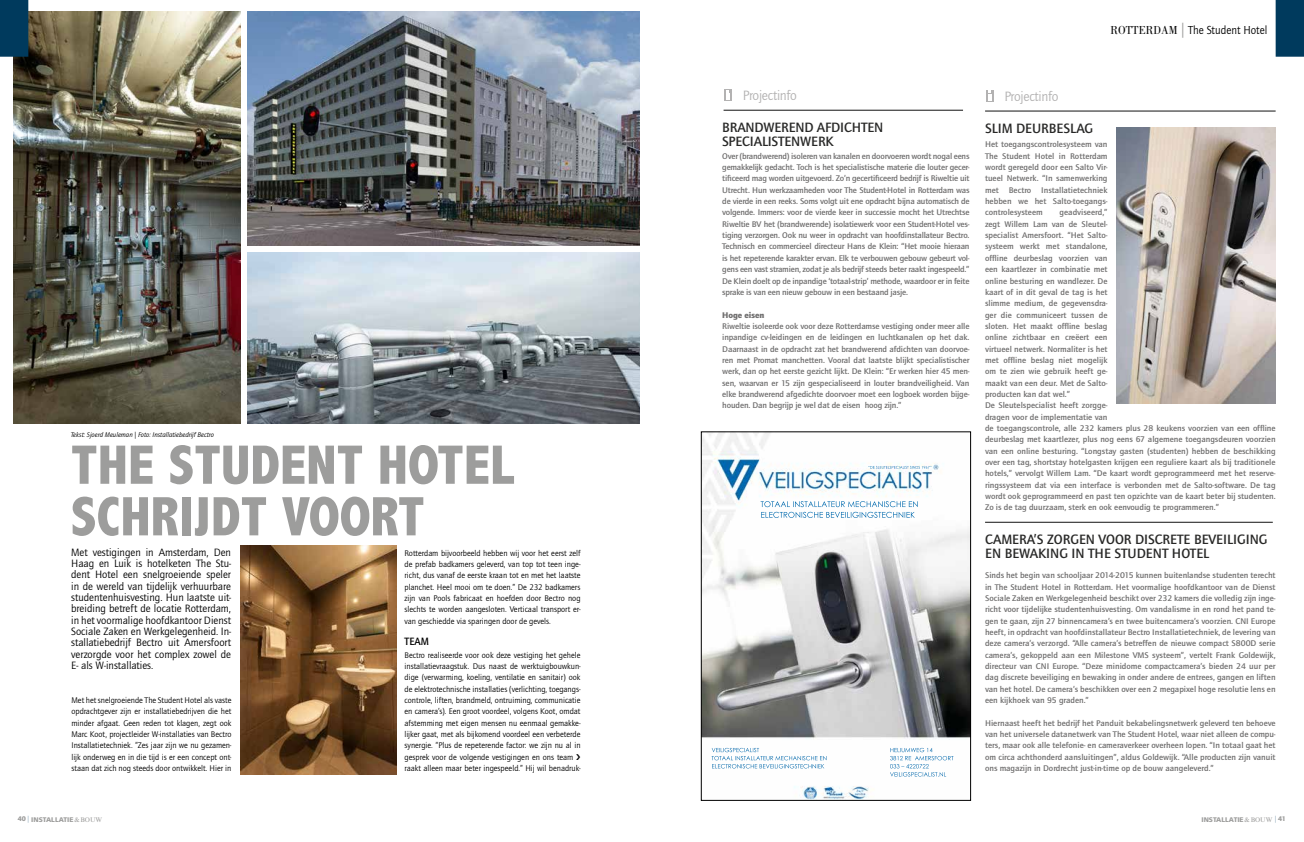
<style>
.page{position:relative;width:1304px;height:842px;background:#fff}
.page>*{position:absolute;margin:0;border:0;box-sizing:border-box;transform-origin:0 0}
.t1{font:800 condensed 56px/51.6px "Abadi";color:#9d9d9c}
.t2{font:500 14px/14px "Quay Sans ITC Std";color:#282827}
.t3{font:14px "Quay Sans ITC Std";letter-spacing:-.02em;color:#b3b2b2}
.t4{font:12px "Quay Sans ITC Std";color:#000;scale:.95 1}
.t5{font:11px/11.3px "Quay Sans ITC Std";color:#000;text-align:justify}
.t6{font:500 11px "Quay Sans ITC Std";color:#000;scale:.95 1}
.t7{font:500 8.5px/11.3px "Quay Sans ITC Std";color:#706f6f;text-align:justify;scale:1.05 1}
.t8{font:8.5px/11.3px "Quay Sans ITC Std";color:#000;text-align:justify}
.t9{font:900 8.5px "Quay Sans ITC Std";letter-spacing:-.01em;color:#706f6f;scale:1.05 1}
.t10{font:italic 7px "Quay Sans ITC Std";color:#000}
.t11{font:900 6.7px "Frutiger LT Std";color:#9d9d9c}
.s1{font-family:"Bodoni Std"}
.s2{font-size:15px;color:#9d9d9c}
.s3{font-family:"Quay Sans ITC Std";font-size:7px}
.s4{font-family:"Quay Sans ITC Std";font-weight:400;font-size:7px;color:#89a4b6}
.s5{font-family:"Times New Roman MT Std";font-weight:400}
</style>
<div class="page">
<div style="left:1276px;top:0;width:28px;height:57px;background:#003a5d"></div>
<img style="left:247px;top:11px;width:392px;height:234px">
<img style="left:13px;top:11px;width:227px;height:413px">
<div style="left:0;top:0;width:28px;height:57px;background:#003a5d"></div>
<svg style="left:986px;top:90px;width:7px;height:11px"></svg>
<svg style="left:988px;top:91px;width:3px;height:9px"></svg>
<hr style="left:985px;top:111px;width:291px;height:1px;background:#121212">
<img style="left:1116px;top:127px;width:159px;height:277px">
<img style="left:703px;top:434px;width:266px;height:365px">
<div style="left:701px;top:432px;width:270px;height:369px;border:1px solid #000"></div>
<svg style="left:724px;top:89px;width:8px;height:11px"></svg>
<svg style="left:727px;top:90px;width:3px;height:10px"></svg>
<hr style="left:724px;top:110px;width:239px;height:1px;background:#121212">
<img style="left:247px;top:252px;width:392px;height:171px">
<img style="left:240px;top:546px;width:156px;height:228px">
<hr style="left:985px;top:522px;width:288px;height:1px;background:#121212">
<p class="t10" style="left:71px;top:431px;width:145px">Tekst: Sjoerd Meuleman | Foto: Installatiebedrijf Bectro</p>
<h1 class="t1" style="left:71px;top:439px;width:444px">THE STUDENT HOTEL<br>SCHRIJDT VOORT</h1>
<p class="t5" style="left:71px;top:546px;width:161px">Met vestigingen in Amsterdam, Den Haag en Luik is hotelketen The Stu&shy;dent Hotel een snelgroeiende speler in de wereld van tijdelijk verhuurbare studentenhuisvesting. Hun laatste uit&shy;breiding betreft de locatie Rotterdam, in het voormalige hoofdkantoor Dienst Sociale Zaken en Werkgelegenheid. In&shy;stallatiebedrijf Bectro uit Amersfoort verzorgde voor het complex zowel de E- als W-installaties.</p>
<p class="t8" style="left:71px;top:695px;width:162px">Met het snelgroeiende The Student Hotel als vaste opdrachtgever zijn er installatiebedrijven die het minder afgaat. Geen reden tot klagen, zegt ook Marc Koot, projectleider W-installaties van Bectro Installatietechniek. “Zes jaar zijn we nu gezamen&shy;lijk onderweg en in die tijd is er een concept ont&shy;staan dat zich nog steeds door ontwikkelt. Hier in</p>
<p class="t8" style="left:405px;top:547px;width:178px">Rotterdam bijvoorbeeld hebben wij voor het eerst zelf de prefab badkamers geleverd, van top tot teen inge&shy;richt, dus vanaf de eerste kraan tot en met het laatste planchet. Heel mooi om te doen.” De 232 badkamers zijn van Pools fabricaat en hoefden door Bectro nog slechts te worden aangesloten. Verticaal transport er&shy;van geschiedde via sparingen door de gevels.</p>
<p class="t6" style="left:405px;top:635px;width:27px">TEAM</p>
<p class="t8" style="left:405px;top:649px;width:178px;text-align:left">Bectro realiseerde voor ook deze vestiging het gehele installatievraagstuk. Dus naast de werktuigbouwkun&shy;dige (verwarming, koeling, ventilatie en sanitair) ook de elektrotechnische installaties (verlichting, toegangs&shy;controle, liften, brandmeld, ontruiming, communicatie en camera’s). Een groot voordeel, volgens Koot, omdat afstemming met eigen mensen nu eenmaal gemakke&shy;lijker gaat, met als bijkomend voordeel een verbeterde synergie. “Plus de repeterende factor: we zijn nu al in gesprek voor de volgende vestigingen en ons team raakt alleen maar beter ingespeeld.” Hij wil benadruk-</p>
<h3 class="t4" style="left:1111px;top:23px;width:166px"><span class="s1">ROTTERDAM</span> <span class="s2">|</span> The Student Hotel</h3>
<h2 class="t3" style="left:743px;top:87px;width:56px">Projectinfo</h2>
<h2 class="t2" style="left:722px;top:120px;width:163px">BRANDWEREND AFDICHTEN<br>SPECIALISTENWERK</h2>
<p class="t7" style="left:722px;top:150px;width:237px">Over (brandwerend) isoleren van kanalen en doorvoeren wordt nogal eens gemakkelijk gedacht. Toch is het specialistische materie die louter gecer&shy;tificeerd mag worden uitgevoerd. Zo’n gecertificeerd bedrijf is Riweltie uit Utrecht. Hun werkzaamheden voor The Student-Hotel in Rotterdam was de vierde in een reeks. Soms volgt uit ene opdracht bijna automatisch de volgende. Immers: voor de vierde keer in successie mocht het Utrechtse Riweltie BV het (brandwerende) isolatiewerk voor een Student-Hotel ves&shy;tiging verzorgen. Ook nu weer in opdracht van hoofdinstallateur Bectro.<br>Technisch en commercieel directeur Hans de Klein: “Het mooie hieraan is het repeterende karakter ervan. Elk te verbouwen gebouw gebeurt vol&shy;gens een vast stramien, zodat je als bedrijf steeds beter raakt ingespeeld.” De Klein doelt op de inpandige ‘totaal-strip’ methode, waardoor er in feite sprake is van een nieuw gebouw in een bestaand jasje.</p>
<p class="t9" style="left:722px;top:309px;width:42px">Hoge eisen</p>
<p class="t7" style="left:722px;top:320px;width:237px">Riweltie isoleerde ook voor deze Rotterdamse vestiging onder meer alle inpandige cv-leidingen en de leidingen en luchtkanalen op het dak.<br>Daarnaast in de opdracht zat het brandwerend afdichten van doorvoe&shy;ren met Promat manchetten. Vooral dat laatste blijkt specialistischer werk, dan op het eerste gezicht lijkt. De Klein: “Er werken hier 45 men&shy;sen, waarvan er 15 zijn gespecialiseerd in louter brandveiligheid. Van elke brandwerend afgedichte doorvoer moet een logboek worden bijge&shy;houden. Dan begrijp je wel dat de eisen hoog zijn.”</p>
<h2 class="t3" style="left:1004px;top:88px;width:56px">Projectinfo</h2>
<h2 class="t2" style="left:985px;top:121px;width:110px">SLIM DEURBESLAG</h2>
<p class="t7" style="left:985px;top:139px;width:118px">Het toegangscontrolesysteem van The Student Hotel in Rotterdam wordt geregeld door een Salto Vir&shy;tueel Netwerk. “In samenwerking met Bectro Installatietechniek hebben we het Salto-toegangs&shy;controlesysteem</p>
<p class="t7" style="left:985px;top:207px;width:278px;text-align:left;text-indent:75px">geadviseerd,”<br>zegt Willem Lam van de Sleutel-<br>specialist Amersfoort. “Het Salto-<br>systeem werkt met standalone,<br>offline deurbeslag voorzien van<br>een kaartlezer in combinatie met<br>online besturing en wandlezer. De<br>kaart of in dit geval de tag is het<br>slimme medium, de gegevensdra-<br>ger die communiceert tussen de<br>sloten. Het maakt offline beslag<br>online zichtbaar en creëert een<br>virtueel netwerk. Normaliter is het<br>met offline beslag niet mogelijk<br>om te zien wie gebruik heeft ge-<br>maakt van een deur. Met de Salto-<br>producten kan dat wel.”<br>De Sleutelspecialist heeft zorgge-<br>dragen voor de implementatie van<br>de toegangscontrole, alle 232 kamers plus 28 keukens voorzien van een offline deurbeslag met kaartlezer, plus nog eens 67 algemene toegangsdeuren voorzien van een online besturing. “Longstay gasten (studenten) hebben de beschikking over een tag, shortstay hotelgasten krijgen een reguliere kaart als bij traditionele hotels,” vervolgt Willem Lam. “De kaart wordt geprogrammeerd met het reserve&shy;ringssysteem dat via een interface is verbonden met de Salto-software. De tag wordt ook geprogrammeerd en past ten opzichte van de kaart beter bij studenten.<br>Zo is de tag duurzaam, sterk en ook eenvoudig te programmeren.”</p>
<h2 class="t2" style="left:985px;top:533px;width:284px">CAMERA’S ZORGEN VOOR DISCRETE BEVEILIGING<br>EN BEWAKING IN THE STUDENT HOTEL</h2>
<p class="t7" style="left:985px;top:570px;width:278px">Sinds het begin van schooljaar 2014-2015 kunnen buitenlandse studenten terecht in The Student Hotel in Rotterdam. Het voormalige hoofdkantoor van de Dienst Sociale Zaken en Werkgelegenheid beschikt over 232 kamers die volledig zijn inge&shy;richt voor tijdelijke studentenhuisvesting. Om vandalisme in en rond het pand te&shy;gen te gaan, zijn 27 binnencamera’s en twee buitencamera’s voorzien. CNI Europe heeft, in opdracht van hoofdinstallateur Bectro Installatietechniek, de levering van deze camera’s verzorgd. “Alle camera’s betreffen de nieuwe compact S800D serie camera’s, gekoppeld aan een Milestone VMS systeem”, vertelt Frank Goldewijk, directeur van CNI Europe. “Deze minidome compactcamera’s bieden 24 uur per dag discrete beveiliging en bewaking in onder andere de entrees, gangen en liften van het hotel. De camera’s beschikken over een 2 megapixel hoge resolutie lens en een kijkhoek van 95 graden.”</p>
<p class="t7" style="left:985px;top:717px;width:278px">Hiernaast heeft het bedrijf het Panduit bekabelingsnetwerk geleverd ten behoeve van het universele datanetwerk van The Student Hotel, waar niet alleen de compu&shy;ters, maar ook alle telefonie- en cameraverkeer overheen lopen. “In totaal gaat het om circa achthonderd aansluitingen”, aldus Goldewijk. “Alle producten zijn vanuit ons magazijn in Dordrecht just-in-time op de bouw aangeleverd.”</p>
<p class="t11" style="left:18px;top:815px;width:86px"><span class="s3">40</span> <span class="s4">|</span> INSTALLATIE<span class="s5">&amp;BOUW</span></p>
<p class="t11" style="left:1201px;top:815px;width:86px">INSTALLATIE<span class="s5">&amp;BOUW</span> <span class="s4">|</span> <span class="s3">41</span></p>
</div>
